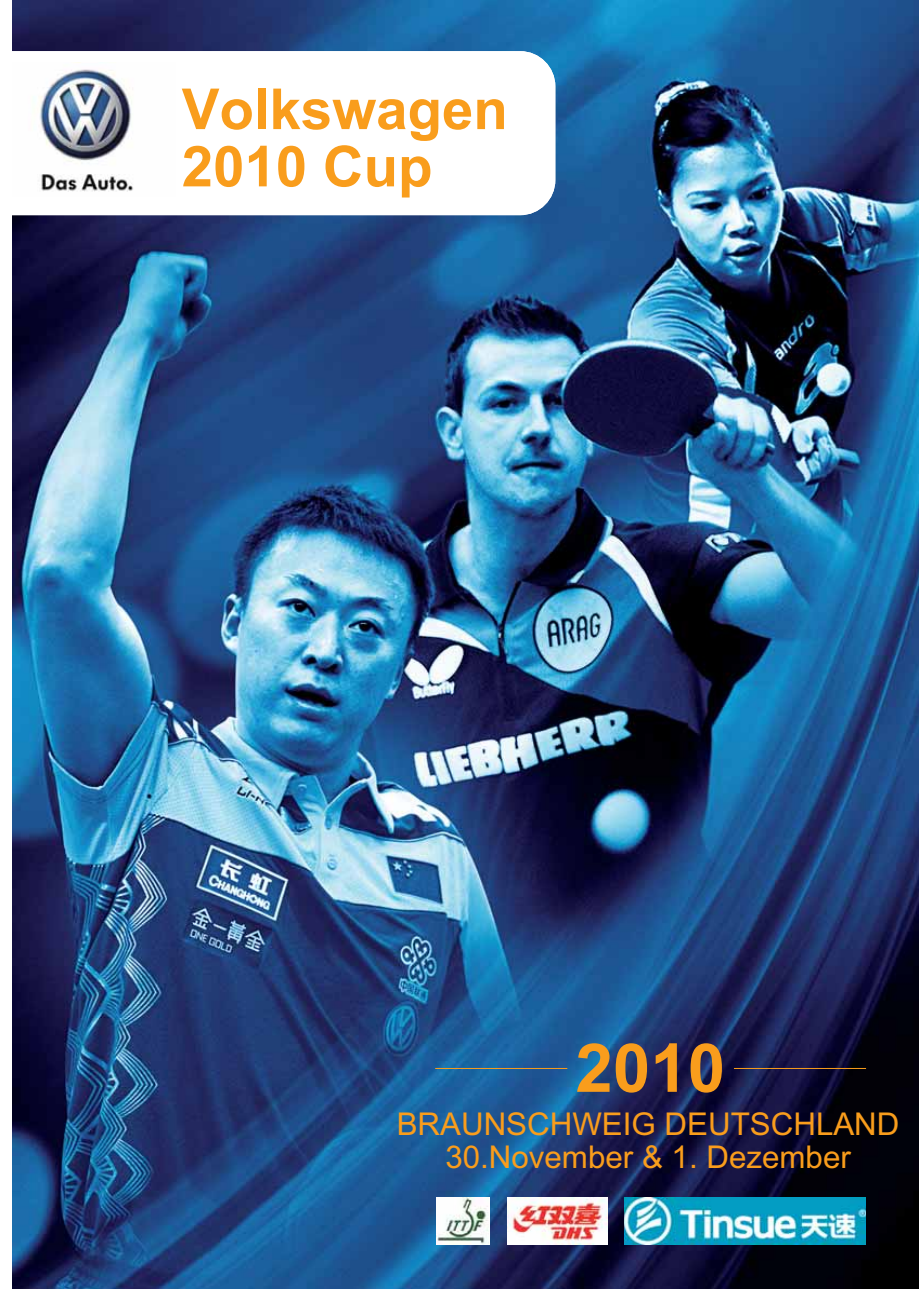
<style>
.page{position:relative;width:919px;height:1289px;background:#fff}
.page>*{position:absolute;margin:0;border:0;box-sizing:border-box;transform-origin:0 0}
.t1{font:67.5px "Arial Bold MT+T42+BMYQCL";color:#f99d1c}
.t2{font:56.55px/57.3px "Arial Bold MT+T42+BMYQCL";color:#f99d1c}
.t3{font:31.35px/33px "Arial MT+T42+WVFWAV";color:#f99d1c;text-align:center}
</style>
<div class="page">
<img style="left:13px;top:0;width:905px;height:1288px">
<svg style="left:13px;top:51px;width:542px;height:164px"></svg>
<img style="left:436px;top:1197px;width:53px;height:47px">
<img style="left:507px;top:1197px;width:101px;height:47px">
<img style="left:624px;top:1197px;width:241px;height:47px">
<img style="left:13px;top:62px;width:163px;height:134px">
<hr style="left:435px;top:1067px;width:132px;height:1px;background:#f99d1c">
<hr style="left:733px;top:1067px;width:133px;height:1px;background:#f99d1c">
<p class="t2" style="left:182px;top:81px;width:327px">Volkswagen<br>2010 Cup</p>
<p class="t1" style="left:575px;top:1029px;width:151px">2010</p>
<p class="t3" style="left:396px;top:1111px;width:504px">BRAUNSCHWEIG DEUTSCHLAND<br>30.November &amp; 1. Dezember</p>
</div>
